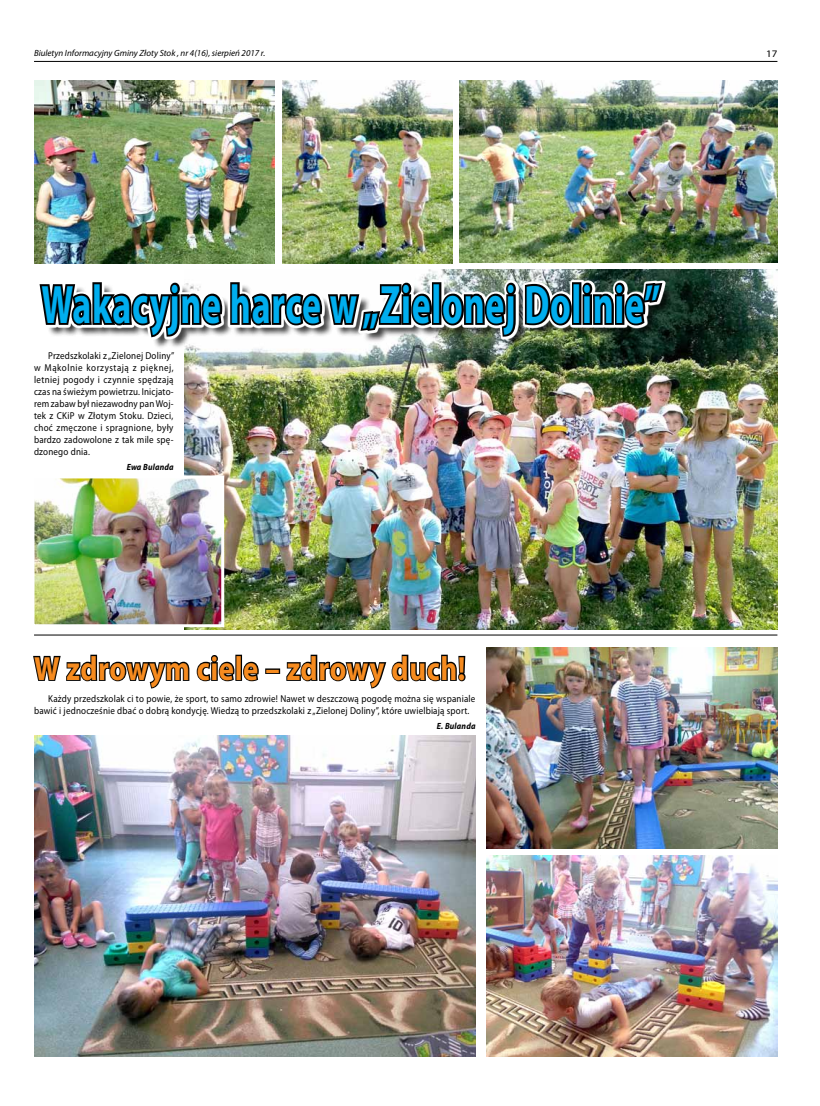
<style>
.page{position:relative;width:820px;height:1106px;background:#fff}
.page>*{position:absolute;margin:0;border:0;box-sizing:border-box;transform-origin:0 0}
.t1{font:700 54.5px "Myriad Pro";letter-spacing:.02em;color:#00aeef;scale:.66 1}
.t2{font:700 33.7px "Myriad Pro";letter-spacing:.02em;color:#f68b1f;scale:.85 1}
.t3{font:10px/12px "Myriad Pro";letter-spacing:.02em;color:#000;text-align:justify;scale:.9 1}
.t4{font:10px "Myriad Pro";letter-spacing:.02em;color:#000;scale:1.1 1}
.t5{font:italic 9px "Myriad Pro";color:#000}
.t6{font:italic 700 9px "Myriad Pro";letter-spacing:.02em;color:#000;scale:.9 1}
</style>
<div class="page">
<hr style="left:34px;top:61px;width:743px;height:1px;background:#000">
<svg style="left:33px;top:654px;width:202px;height:35px"></svg>
<div style="left:235px;top:654px;width:7px;height:27px;border:2px solid #000"></div>
<svg style="left:242px;top:660px;width:17px;height:22px"></svg>
<div style="left:265px;top:668px;width:15px;height:6px;border:2px solid #000"></div>
<svg style="left:286px;top:654px;width:180px;height:35px"></svg>
<img style="left:282px;top:81px;width:170px;height:182px">
<img style="left:459px;top:81px;width:318px;height:181px">
<img style="left:34px;top:81px;width:240px;height:182px">
<img style="left:185px;top:269px;width:592px;height:360px">
<img style="left:35px;top:479px;width:185px;height:144px">
<div style="left:31px;top:475px;width:193px;height:152px;border:3px solid #fff"></div>
<hr style="left:34px;top:635px;width:743px;height:1px;background:#000">
<div style="left:42px;top:284px;width:632px;height:66px;background:#000;opacity:.75"></div>
<svg style="left:42px;top:279px;width:623px;height:61px"></svg>
<svg style="left:39px;top:280px;width:534px;height:59px"></svg>
<div style="left:571px;top:282px;width:10px;height:43px;border:4px solid #000"></div>
<svg style="left:580px;top:281px;width:84px;height:46px"></svg>
<img style="left:486px;top:647px;width:291px;height:201px">
<img style="left:486px;top:855px;width:291px;height:201px">
<img style="left:34px;top:735px;width:441px;height:321px">
<p class="t5" style="left:34px;top:48px;width:233px">Biuletyn Informacyjny Gminy Złoty Stok , nr 4(16), sierpień 2017 r.</p>
<h1 class="t1" style="left:41px;top:269px;width:938px">Wakacyjne harce w „Zielonej Dolinie”</h1>
<p class="t3" style="left:34px;top:350px;width:157px;text-indent:14px">Przedszkolaki z „Zielonej Doliny” w Mąkolnie korzystają z pięknej, letniej pogody i czynnie spędzają czas na świeżym powietrzu. Inicjato&shy;rem zabaw był niezawodny pan Woj&shy;tek z CKiP w Złotym Stoku. Dzieci, choć zmęczone i spragnione, były bardzo zadowolone z tak mile spę&shy;dzonego dnia.</p>
<p class="t6" style="left:127px;top:461px;width:54px">Ewa Bulanda</p>
<h2 class="t2" style="left:34px;top:646px;width:509px">W zdrowym ciele – zdrowy duch!</h2>
<p class="t3" style="left:34px;top:692px;width:491px;text-indent:14px">Każdy przedszkolak ci to powie, że sport, to samo zdrowie! Nawet w deszczową pogodę można się wspaniale bawić i jednocześnie dbać o dobrą kondycję. Wiedzą to przedszkolaki z „Zielonej Doliny”, które uwielbiają sport.</p>
<p class="t6" style="left:437px;top:720px;width:44px">E. Bulanda</p>
<p class="t4" style="left:765px;top:48px;width:12px">17</p>
</div>
